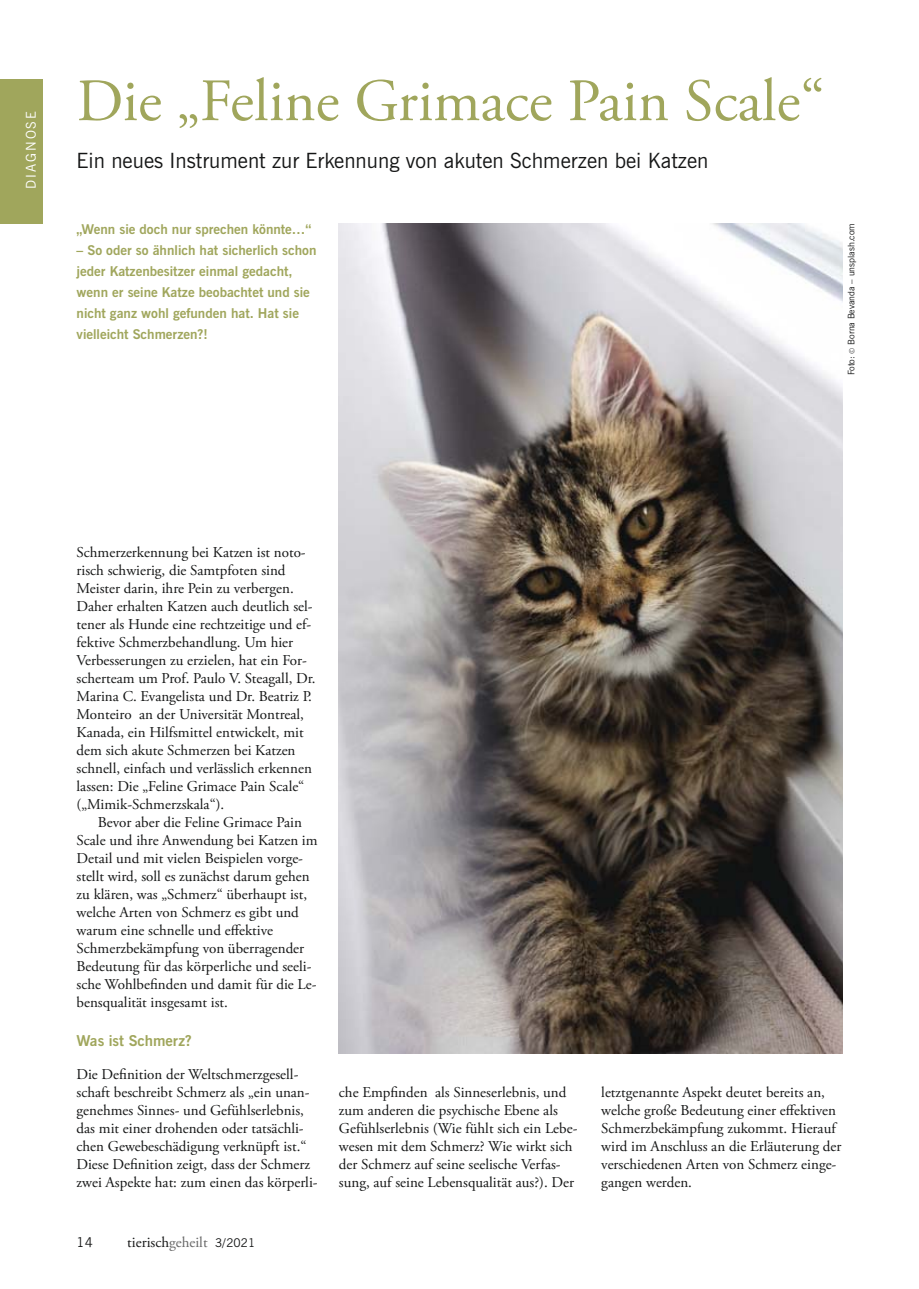
<style>
.page{position:relative;width:919px;height:1289px;background:#fff}
.page>*{position:absolute;margin:0;border:0;box-sizing:border-box;transform-origin:0 0}
.t1{font:60px "Adobe Garamond Pro";color:#a0a65c}
.t2{font:21px "News Gothic BT";color:#151616}
.t3{font:15px/18px "Adobe Garamond Pro";color:#151616}
.t4{font:700 15px "News Gothic BT";color:#a0a65c}
.t5{font:700 13.5px/21px "News Gothic BT";color:#a0a65c}
.t6{font:13.5px "News Gothic BT";letter-spacing:.14em;color:#fff}
.t7{font:13.5px "News Gothic BT";color:#151616}
.t8{font:9px "News Gothic BT";color:#151616}
.s1{font-family:"Lemon Sans";font-weight:300}
.s2{color:#676767}
.s3{font-family:"News Gothic BT";font-size:12px}
</style>
<div class="page">
<div style="left:0;top:79px;width:43px;height:144px;background:#a0a65c"></div>
<img style="left:339px;top:223px;width:503px;height:830px">
<p class="t6" style="left:26px;top:188px;width:79px;rotate:-90deg">DIAGNOSE</p>
<h1 class="t1" style="left:77px;top:77px;width:749px">Die „Feline Grimace Pain Scale“</h1>
<h2 class="t2" style="left:77px;top:152px;width:633px">Ein neues Instrument zur Erkennung von akuten Schmerzen bei Katzen</h2>
<p class="t5" style="left:77px;top:220px;width:236px">„Wenn sie doch nur sprechen könnte…“</p>
<p class="t5" style="left:77px;top:241px;width:241px">– So oder so ähnlich hat sicherlich schon jeder Katzenbesitzer einmal gedacht, wenn er seine Katze beobachtet und sie nicht ganz wohl gefunden hat. Hat sie vielleicht Schmerzen?!</p>
<p class="t8" style="left:847px;top:375px;width:153px;rotate:-90deg">Foto: <span class="s1">©</span> Borna Bevanda – unsplash.com</p>
<p class="t3" style="left:77px;top:544px;width:240px">Schmerzerkennung bei Katzen ist noto&shy;risch schwierig, die Samtpfoten sind Meister darin, ihre Pein zu verbergen.<br>Daher erhalten Katzen auch deutlich sel&shy;tener als Hunde eine rechtzeitige und ef&shy;fektive Schmerzbehandlung. Um hier Verbesserungen zu erzielen, hat ein For&shy;scherteam um Prof. Paulo V. Steagall, Dr.<br>Marina C. Evangelista und Dr. Beatriz P.<br>Monteiro an der Universität Montreal, Kanada, ein Hilfsmittel entwickelt, mit dem sich akute Schmerzen bei Katzen schnell, einfach und verlässlich erkennen lassen: Die „Feline Grimace Pain Scale“ („Mimik-Schmerzskala“).</p>
<p class="t3" style="left:77px;top:814px;width:242px;text-indent:21px">Bevor aber die Feline Grimace Pain Scale und ihre Anwendung bei Katzen im Detail und mit vielen Beispielen vorge&shy;stellt wird, soll es zunächst darum gehen zu klären, was „Schmerz“ überhaupt ist, welche Arten von Schmerz es gibt und warum eine schnelle und effektive Schmerzbekämpfung von überragender Bedeutung für das körperliche und seeli&shy;sche Wohlbefinden und damit für die Le&shy;bensqualität insgesamt ist.</p>
<p class="t4" style="left:77px;top:1034px;width:117px">Was ist Schmerz?</p>
<p class="t3" style="left:77px;top:1066px;width:242px">Die Definition der Weltschmerzgesell&shy;schaft beschreibt Schmerz als „ein unan&shy;genehmes Sinnes- und Gefühlserlebnis, das mit einer drohenden oder tatsächli&shy;chen Gewebeschädigung verknüpft ist.“ Diese Definition zeigt, dass der Schmerz zwei Aspekte hat: zum einen das körperli-</p>
<p class="t7" style="left:77px;top:1236px;width:18px">14</p>
<p class="t3" style="left:127px;top:1234px;width:129px">tierisch<span class="s2">geheilt</span> <span class="s3">3/2021</span></p>
<p class="t3" style="left:339px;top:1084px;width:240px">che Empfinden als Sinneserlebnis, und zum anderen die psychische Ebene als Gefühlserlebnis (Wie fühlt sich ein Lebe&shy;wesen mit dem Schmerz? Wie wirkt sich der Schmerz auf seine seelische Verfas&shy;sung, auf seine Lebensqualität aus?). Der</p>
<p class="t3" style="left:601px;top:1084px;width:242px">letztgenannte Aspekt deutet bereits an, welche große Bedeutung einer effektiven Schmerzbekämpfung zukommt. Hierauf wird im Anschluss an die Erläuterung der verschiedenen Arten von Schmerz einge&shy;gangen werden.</p>
</div>
